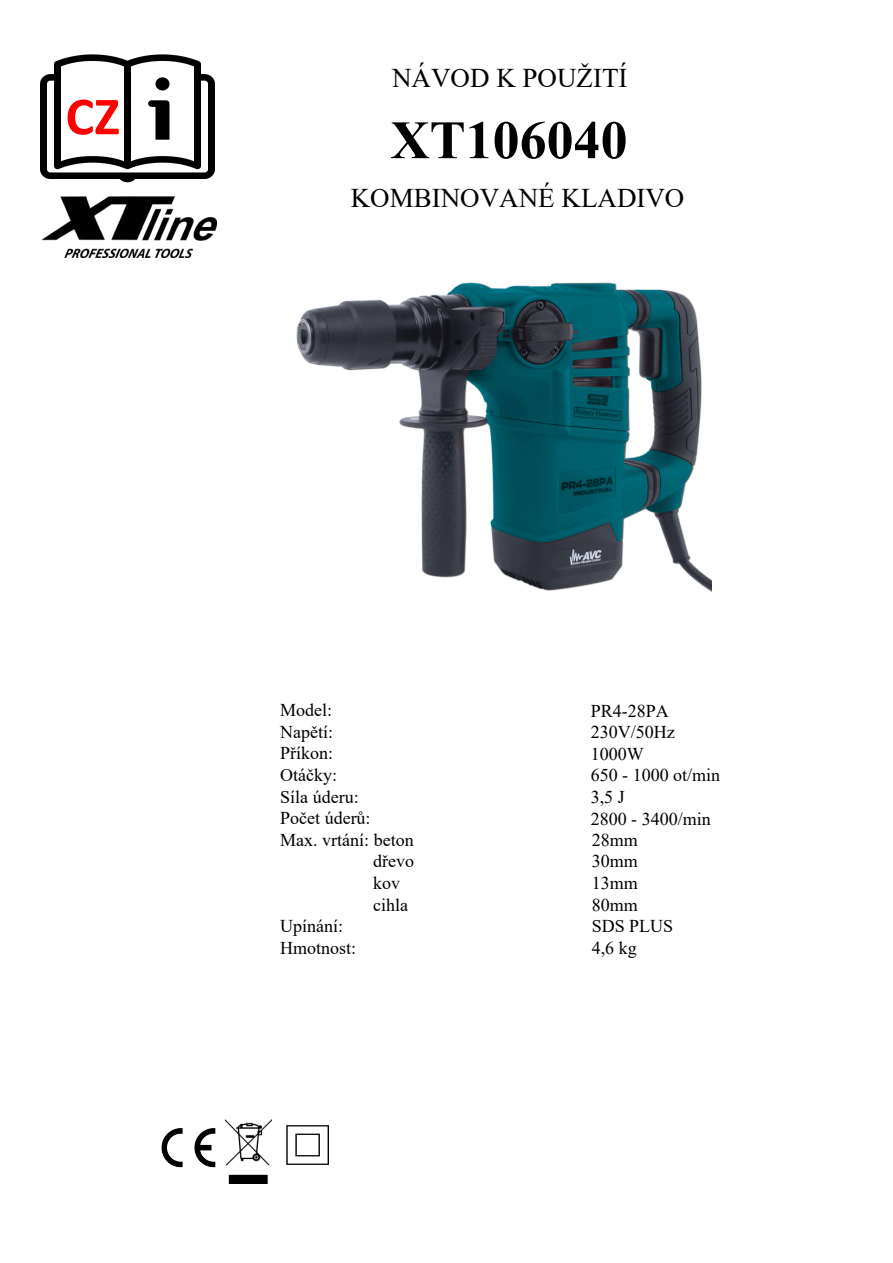
<style>
.page{position:relative;width:893px;height:1263px;background:#fff}
.page>*{position:absolute;margin:0;border:0;box-sizing:border-box;transform-origin:0 0}
.t1{font:700 54px "Times New Roman";color:#000}
.t2{font:700 54px "Calibri";color:#f00}
.t3{font:27px "Times New Roman";color:#000}
.t4{font:18px/21.6px "Times New Roman";color:#000}
.s1{font-style:inherit}
</style>
<div class="page">
<img style="left:41px;top:202px;width:176px;height:55px">
<img style="left:40px;top:54px;width:175px;height:148px">
<img style="left:161px;top:1128px;width:55px;height:40px">
<img style="left:226px;top:1120px;width:45px;height:63px">
<img style="left:286px;top:1125px;width:43px;height:40px">
<img style="left:296px;top:282px;width:415px;height:310px">
<h1 class="t2" style="left:66px;top:78px;width:56px">CZ</h1>
<h2 class="t3" style="left:392px;top:59px;width:237px">NÁVOD K POUŽITÍ</h2>
<h1 class="t1" style="left:391px;top:101px;width:239px">XT1<span class="s1">060</span>4<span class="s1">0</span></h1>
<h2 class="t3" style="left:351px;top:179px;width:335px">KOMBINOVANÉ KLADIVO</h2>
<p class="t4" style="left:280px;top:699px;width:54px">Model:</p>
<p class="t4" style="left:280px;top:720px;width:54px">Napětí:</p>
<p class="t4" style="left:280px;top:742px;width:55px">Příkon:</p>
<p class="t4" style="left:280px;top:764px;width:58px">Otáčky:</p>
<p class="t4" style="left:280px;top:785px;width:80px">Síla úderu:</p>
<p class="t4" style="left:280px;top:807px;width:92px">Počet úderů:</p>
<p class="t4" style="left:280px;top:828px;width:135px">Max. vrtání: beton</p>
<p class="t4" style="left:373px;top:850px;width:42px">dřevo</p>
<p class="t4" style="left:373px;top:872px;width:28px">kov</p>
<p class="t4" style="left:373px;top:893px;width:36px">cihla</p>
<p class="t4" style="left:280px;top:915px;width:64px">Upínání:</p>
<p class="t4" style="left:280px;top:936px;width:78px">Hmotnost:</p>
<p class="t4" style="left:591px;top:699px;width:131px">PR4-28PA<br>230V/50Hz<br>1000W<br>650 - 1000 ot/min<br>3,5 J<br>2800 - 3400/min<br>28mm<br>30mm<br>13mm<br>80mm<br>SDS PLUS<br>4,6 kg</p>
</div>
